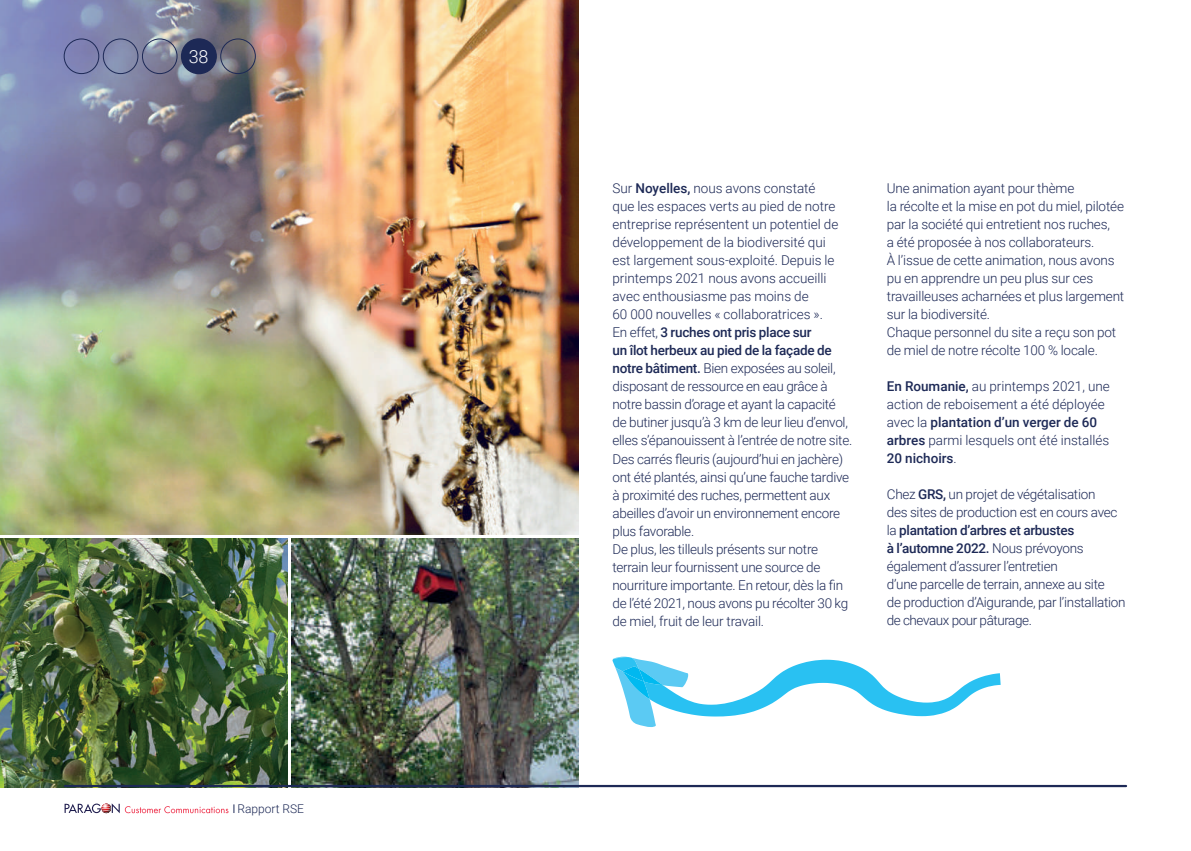
<style>
.page{position:relative;width:1191px;height:851px;background:#fff}
.page>*{position:absolute;margin:0;border:0;box-sizing:border-box;transform-origin:0 0}
.t1{font:300 18px "Roboto";color:#fff}
.t2{font:300 13.5px/18px "Roboto";letter-spacing:-.02em;color:#1d2956}
.t3{font:300 13.5px/18px "Roboto";color:#1d2956}
.t4{font:300 12px "Roboto";color:#1d2956}
.s1{font-weight:500}
</style>
<div class="page">
<img style="left:0;top:0;width:578px;height:534px">
<img style="left:0;top:538px;width:287px;height:249px">
<img style="left:291px;top:538px;width:287px;height:246px">
<svg style="left:63px;top:38px;width:115px;height:36px"></svg>
<div style="left:182px;top:39px;width:34px;height:35px;background:#1d2956;border-radius:50%"></div>
<div style="left:181px;top:38px;width:36px;height:36px;border:1px solid #1d2956;border-radius:50%"></div>
<div style="left:220px;top:39px;width:36px;height:35px;border:1px solid #1d2956;border-radius:50%"></div>
<hr style="left:65px;top:784px;width:1061px;height:3px;background:#1d2956">
<svg style="left:612px;top:656px;width:388px;height:71px"></svg>
<svg style="left:65px;top:803px;width:169px;height:10px"></svg>
<h1 class="t1" style="left:189px;top:44px;width:21px">38</h1>
<p class="t4" style="left:237px;top:800px;width:68px">Rapport RSE</p>
<p class="t2" style="left:612px;top:179px;width:241px">Sur <span class="s1">Noyelles,</span> nous avons constaté<br>que les espaces verts au pied de notre entreprise représentent un potentiel de développement de la biodiversité qui<br>est largement sous-exploité. Depuis le printemps 2021 nous avons accueilli avec enthousiasme pas moins de<br>60 000 nouvelles « collaboratrices ».<br>En effet, <span class="s1">3 ruches ont pris place sur<br>un îlot herbeux au pied de la façade de notre bâtiment.</span> Bien exposées au soleil, disposant de ressource en eau grâce à notre bassin d’orage et ayant la capacité de butiner jusqu’à 3 km de leur lieu d’envol, elles s’épanouissent à l’entrée de notre site.<br>Des carrés fleuris (aujourd’hui en jachère) ont été plantés, ainsi qu’une fauche tardive à proximité des ruches, permettent aux abeilles d’avoir un environnement encore plus favorable.<br>De plus, les tilleuls présents sur notre terrain leur fournissent une source de nourriture importante. En retour, dès la fin de l’été 2021, nous avons pu récolter 30 kg de miel, fruit de leur travail.</p>
<p class="t2" style="left:887px;top:179px;width:239px">Une animation ayant pour thème<br>la récolte et la mise en pot du miel, pilotée par la société qui entretient nos ruches,<br>a été proposée à nos collaborateurs.<br>À l’issue de cette animation, nous avons pu en apprendre un peu plus sur ces travailleuses acharnées et plus largement sur la biodiversité.<br>Chaque personnel du site a reçu son pot de miel de notre récolte 100 % locale.</p>
<p class="t3" style="left:887px;top:377px;width:224px"><span class="s1">En Roumanie,</span> au printemps 2021, une action de reboisement a été déployée avec la <span class="s1">plantation d’un verger de 60 arbres</span> parmi lesquels ont été installés<br><span class="s1">20 nichoirs</span>.</p>
<p class="t2" style="left:887px;top:485px;width:240px">Chez <span class="s1">GRS,</span> un projet de végétalisation<br>des sites de production est en cours avec la <span class="s1">plantation d’arbres et arbustes<br>à l’automne 2022.</span> Nous prévoyons également d’assurer l’entretien<br>d’une parcelle de terrain, annexe au site<br>de production d’Aigurande, par l’installation de chevaux pour pâturage.</p>
</div>
